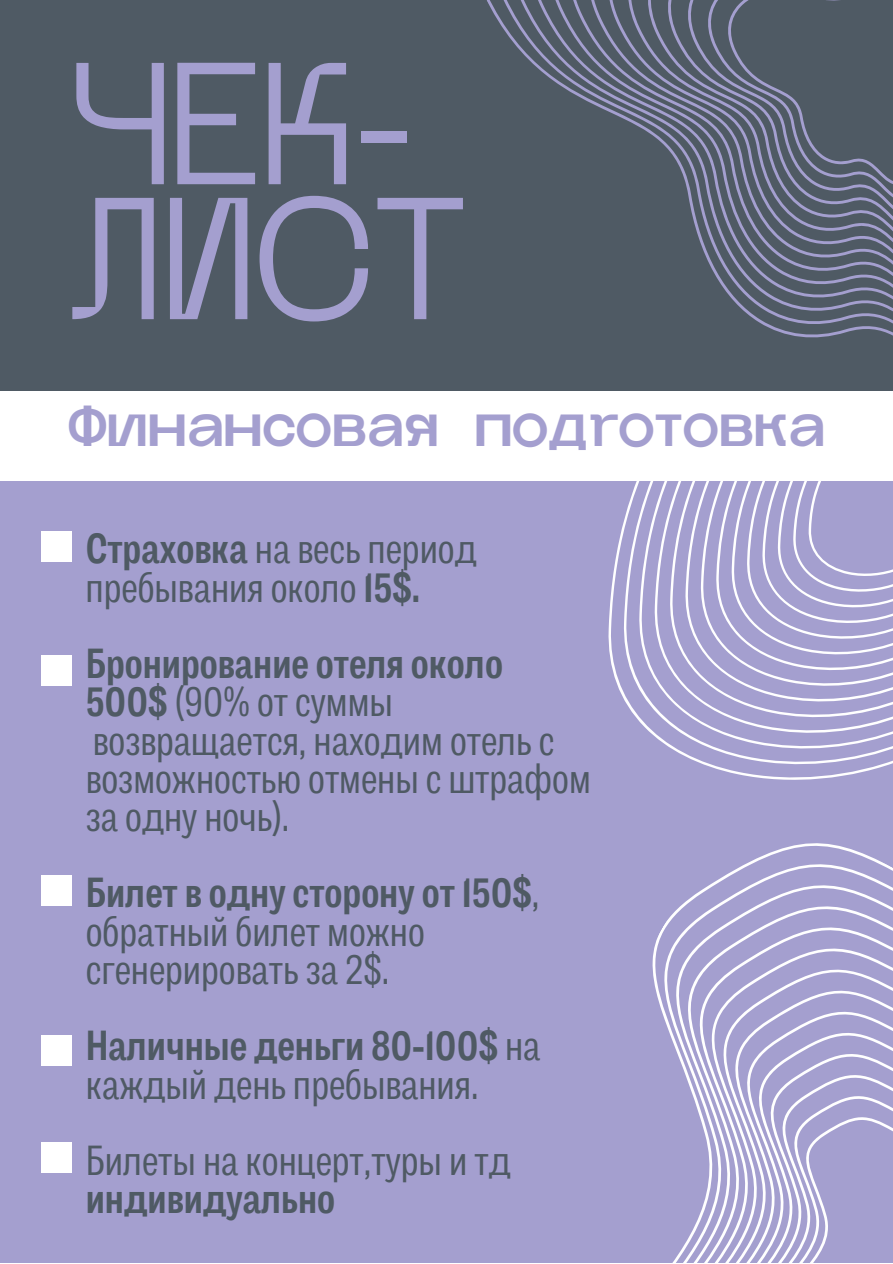
<style>
.page{position:relative;width:893px;height:1264px;background:#fff}
.page>*{position:absolute;margin:0;border:0;box-sizing:border-box;transform-origin:0 0}
.t1{font:134.85px/134.9px "Glock Grotesque";color:#a49fcf}
.t2{font:900 45px "Glock Grotesque";color:#a49fcf}
.t3{font:42px/38.2px "Body Grotesque Slim";color:#4f5a64}
.s1{font-weight:700}
</style>
<div class="page">
<div style="left:0;top:0;width:892px;height:1262px;background:#a49fcf"></div>
<svg style="left:608px;top:536px;width:284px;height:244px"></svg>
<svg style="left:719px;top:847px;width:173px;height:32px"></svg>
<svg style="left:684px;top:879px;width:208px;height:24px"></svg>
<svg style="left:667px;top:903px;width:225px;height:18px"></svg>
<svg style="left:653px;top:921px;width:239px;height:31px"></svg>
<svg style="left:652px;top:952px;width:240px;height:19px"></svg>
<svg style="left:653px;top:971px;width:239px;height:24px"></svg>
<svg style="left:657px;top:995px;width:235px;height:29px"></svg>
<svg style="left:666px;top:1024px;width:226px;height:21px"></svg>
<svg style="left:673px;top:1045px;width:219px;height:217px"></svg>
<svg style="left:693px;top:1069px;width:199px;height:193px"></svg>
<div style="left:0;top:0;width:892px;height:391px;background:#4f5a64"></div>
<div style="left:0;top:391px;width:892px;height:90px;background:#fff"></div>
<svg style="left:487px;top:0;width:405px;height:536px"></svg>
<div style="left:41px;top:531px;width:30px;height:30px;background:#fff"></div>
<div style="left:41px;top:655px;width:30px;height:30px;background:#fff"></div>
<div style="left:41px;top:875px;width:30px;height:30px;background:#fff"></div>
<div style="left:41px;top:1035px;width:30px;height:30px;background:#fff"></div>
<div style="left:41px;top:1142px;width:30px;height:30px;background:#fff"></div>
<p class="t1" style="left:68px;top:90px;width:401px">ЧЕК-<br>ЛИСТ</p>
<p class="t2" style="left:68px;top:405px;width:758px">Финансовая подготовка</p>
<p class="t3" style="left:86px;top:533px;width:392px"><span class="s1">Страховка</span> на весь период пребывания около <span class="s1">15$.</span></p>
<p class="t3" style="left:86px;top:647px;width:506px"><span class="s1">Бронирование отеля около<br>500$</span> (90% от суммы возвращается, находим отель с возможностью отмены с штрафом за одну ночь).</p>
<p class="t3" style="left:86px;top:877px;width:455px"><span class="s1">Билет в одну сторону от 150$</span>, обратный билет можно сгенерировать за 2$.</p>
<p class="t3" style="left:86px;top:1030px;width:456px"><span class="s1">Наличные деньги 80-100$</span> на каждый день пребывания.</p>
<p class="t3" style="left:86px;top:1144px;width:426px">Билеты на концерт,туры и тд <span class="s1">индивидуально</span></p>
</div>
